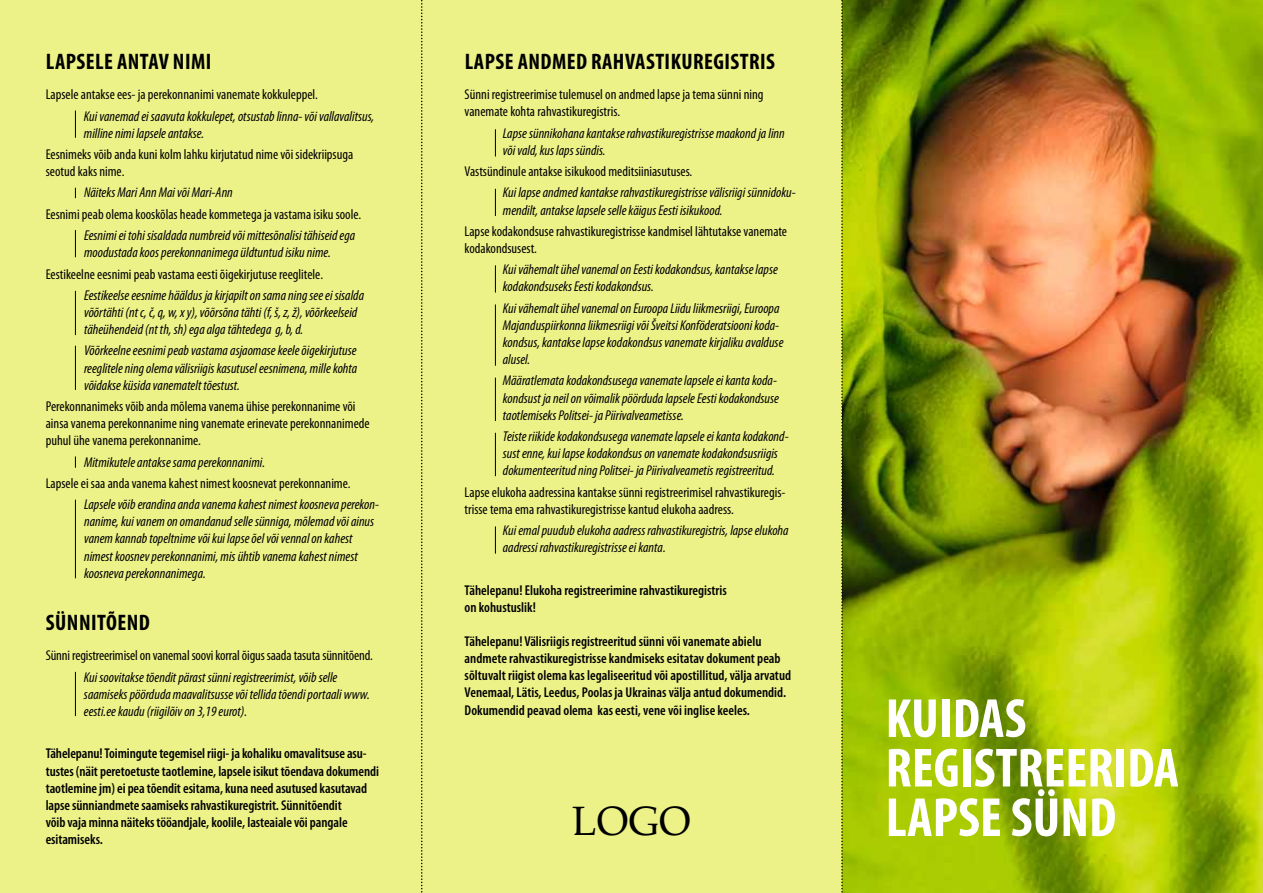
<style>
.page{position:relative;width:1263px;height:893px;background:#ecf287}
.page>*{position:absolute;margin:0;border:0;box-sizing:border-box;transform-origin:0 0}
.t1{font:700 condensed 55.5px/49.5px "Myriad Pro";color:#fff}
.t2{font:40.2px "Palatino";color:#000}
.t3{font:700 condensed 22.5px "Myriad Pro";letter-spacing:.02em;color:#000}
.t4{font:italic condensed 14.25px/17.1px "Myriad Pro";color:#000}
.t5{font:condensed 14.25px/17.1px "Myriad Pro";color:#000}
.t6{font:600 condensed 14.25px/17.1px "Myriad Pro";letter-spacing:-.005em;color:#000}
</style>
<div class="page">
<img style="left:843px;top:0;width:420px;height:893px">
<svg style="left:495px;top:129px;width:1px;height:27px"></svg>
<svg style="left:495px;top:189px;width:1px;height:27px"></svg>
<svg style="left:495px;top:265px;width:1px;height:28px"></svg>
<svg style="left:495px;top:526px;width:1px;height:28px"></svg>
<hr style="left:495px;top:378px;width:1px;height:43px;background:#000">
<hr style="left:495px;top:433px;width:1px;height:43px;background:#000">
<hr style="left:495px;top:304px;width:1px;height:62px;background:#000">
<svg style="left:421px;top:0;width:2px;height:893px"></svg>
<svg style="left:841px;top:0;width:2px;height:893px"></svg>
<svg style="left:75px;top:111px;width:1px;height:27px"></svg>
<svg style="left:75px;top:230px;width:1px;height:27px"></svg>
<hr style="left:75px;top:291px;width:1px;height:44px;background:#000">
<hr style="left:75px;top:346px;width:1px;height:44px;background:#000">
<hr style="left:75px;top:672px;width:1px;height:44px;background:#000">
<hr style="left:75px;top:500px;width:1px;height:78px;background:#000">
<svg style="left:75px;top:456px;width:1px;height:12px"></svg>
<h3 class="t3" style="left:46px;top:48px;width:167px">LAPSELE ANTAV NIMI</h3>
<p class="t5" style="left:46px;top:86px;width:274px">Lapsele antakse ees- ja perekonnanimi vanemate kokkuleppel.</p>
<p class="t4" style="left:84px;top:107px;width:292px">Kui vanemad ei saavuta kokkulepet, otsustab linna- või vallavalitsus, milline nimi lapsele antakse.</p>
<p class="t5" style="left:46px;top:146px;width:309px">Eesnimeks võib anda kuni kolm lahku kirjutatud nime või sidekriipsuga seotud kaks nime.</p>
<p class="t4" style="left:84px;top:184px;width:150px">Näiteks Mari Ann Mai või Mari-Ann</p>
<p class="t5" style="left:46px;top:205px;width:317px">Eesnimi peab olema kooskõlas heade kommetega ja vastama isiku soole.</p>
<p class="t4" style="left:84px;top:227px;width:273px">Eesnimi ei tohi sisaldada numbreid või mittesõnalisi tähiseid ega moodustada koos perekonnanimega üldtuntud isiku nime.</p>
<p class="t5" style="left:46px;top:265px;width:279px">Eestikeelne eesnimi peab vastama eesti õigekirjutuse reeglitele.</p>
<p class="t4" style="left:84px;top:286px;width:282px">Eestikeelse eesnime hääldus ja kirjapilt on sama ning see ei sisalda võõrtähti (nt c, č, q, w, x y), võõrsõna tähti (f, š, z, ž), võõrkeelseid täheühendeid (nt th, sh) ega alga tähtedega g, b, d.</p>
<p class="t4" style="left:84px;top:342px;width:275px;text-align:justify">Võõrkeelne eesnimi peab vastama asjaomase keele õigekirjutuse reeglitele ning olema välisriigis kasutusel eesnimena, mille kohta võidakse küsida vanematelt tõestust.</p>
<p class="t5" style="left:46px;top:398px;width:325px">Perekonnanimeks võib anda mõlema vanema ühise perekonnanime või ainsa vanema perekonnanime ning vanemate erinevate perekonnanimede puhul ühe vanema perekonnanime.</p>
<p class="t4" style="left:84px;top:453px;width:183px">Mitmikutele antakse sama perekonnanimi.</p>
<p class="t5" style="left:46px;top:474px;width:306px">Lapsele ei saa anda vanema kahest nimest koosnevat perekonnanime.</p>
<p class="t4" style="left:84px;top:496px;width:297px">Lapsele võib erandina anda vanema kahest nimest koosneva perekon&shy;nanime, kui vanem on omandanud selle sünniga, mõlemad või ainus vanem kannab topeltnime või kui lapse õel või vennal on kahest nimest koosnev perekonnanimi, mis ühtib vanema kahest nimest koosneva perekonnanimega.</p>
<h3 class="t3" style="left:46px;top:609px;width:105px">SÜNNITÕEND</h3>
<p class="t5" style="left:46px;top:647px;width:329px">Sünni registreerimisel on vanemal soovi korral õigus saada tasuta sünnitõend.</p>
<p class="t4" style="left:84px;top:668px;width:287px">Kui soovitakse tõendit pärast sünni registreerimist, võib selle saamiseks pöörduda maavalitsusse või tellida tõendi portaali www. eesti.ee kaudu (riigilõiv on 3,19 eurot).</p>
<p class="t6" style="left:46px;top:745px;width:335px">Tähelepanu! Toimingute tegemisel riigi- ja kohaliku omavalitsuse asu&shy;tustes (näit peretoetuste taotlemine, lapsele isikut tõendava dokumendi taotlemine jm) ei pea tõendit esitama, kuna need asutused kasutavad lapse sünniandmete saamiseks rahvastikuregistrit. Sünnitõendit<br>võib vaja minna näiteks tööandjale, koolile, lasteaiale või pangale esitamiseks.</p>
<h3 class="t3" style="left:465px;top:48px;width:312px">LAPSE ANDMED RAHVASTIKUREGISTRIS</h3>
<p class="t5" style="left:465px;top:86px;width:300px">Sünni registreerimise tulemusel on andmed lapse ja tema sünni ning vanemate kohta rahvastikuregistris.</p>
<p class="t4" style="left:503px;top:124px;width:283px">Lapse sünnikohana kantakse rahvastikuregistrisse maakond ja linn või vald, kus laps sündis.</p>
<p class="t5" style="left:465px;top:163px;width:229px">Vastsündinule antakse isikukood meditsiiniasutuses.</p>
<p class="t4" style="left:503px;top:184px;width:294px">Kui lapse andmed kantakse rahvastikuregistrisse välisriigi sünnidoku&shy;mendilt, antakse lapsele selle käigus Eesti isikukood.</p>
<p class="t5" style="left:465px;top:222px;width:324px">Lapse kodakondsuse rahvastikuregistrisse kandmisel lähtutakse vanemate kodakondsusest.</p>
<p class="t4" style="left:503px;top:261px;width:276px">Kui vähemalt ühel vanemal on Eesti kodakondsus, kantakse lapse kodakondsuseks Eesti kodakondsus.</p>
<p class="t4" style="left:503px;top:299px;width:282px">Kui vähemalt ühel vanemal on Euroopa Liidu liikmesriigi, Euroopa Majanduspiirkonna liikmesriigi või Šveitsi Konföderatsiooni koda&shy;kondsus, kantakse lapse kodakondsus vanemate kirjaliku avalduse alusel.</p>
<p class="t4" style="left:503px;top:372px;width:278px">Määratlemata kodakondsusega vanemate lapsele ei kanta koda&shy;kondsust ja neil on võimalik pöörduda lapsele Eesti kodakondsuse taotlemiseks Politsei- ja Piirivalveametisse.</p>
<p class="t4" style="left:503px;top:428px;width:287px">Teiste riikide kodakondsusega vanemate lapsele ei kanta kodakond&shy;sust enne, kui lapse kodakondsus on vanemate kodakondsusriigis dokumenteeritud ning Politsei- ja Piirivalveametis registreeritud.</p>
<p class="t5" style="left:465px;top:483px;width:322px">Lapse elukoha aadressina kantakse sünni registreerimisel rahvastikuregis&shy;trisse tema ema rahvastikuregistrisse kantud elukoha aadress.</p>
<p class="t4" style="left:503px;top:522px;width:287px">Kui emal puudub elukoha aadress rahvastikuregistris, lapse elukoha aadressi rahvastikuregistrisse ei kanta.</p>
<p class="t6" style="left:465px;top:582px;width:264px">Tähelepanu! Elukoha registreerimine rahvastikuregistris on kohustuslik!</p>
<p class="t6" style="left:465px;top:633px;width:328px">Tähelepanu! Välisriigis registreeritud sünni või vanemate abielu andmete rahvastikuregistrisse kandmiseks esitatav dokument peab sõltuvalt riigist olema kas legaliseeritud või apostillitud, välja arvatud Venemaal, Lätis, Leedus, Poolas ja Ukrainas välja antud dokumendid.<br>Dokumendid peavad olema kas eesti, vene või inglise keeles.</p>
<h1 class="t1" style="left:885px;top:692px;width:24px">KUIDAS<br>REGISTREERIDA</h1>
<h2 class="t2" style="left:572px;top:788px;width:120px">LOGO</h2>
<h1 class="t1" style="left:885px;top:792px;width:46px">LAPSE</h1>
<h1 class="t1" style="left:1011px;top:792px;width:27px">SÜND</h1>
</div>
